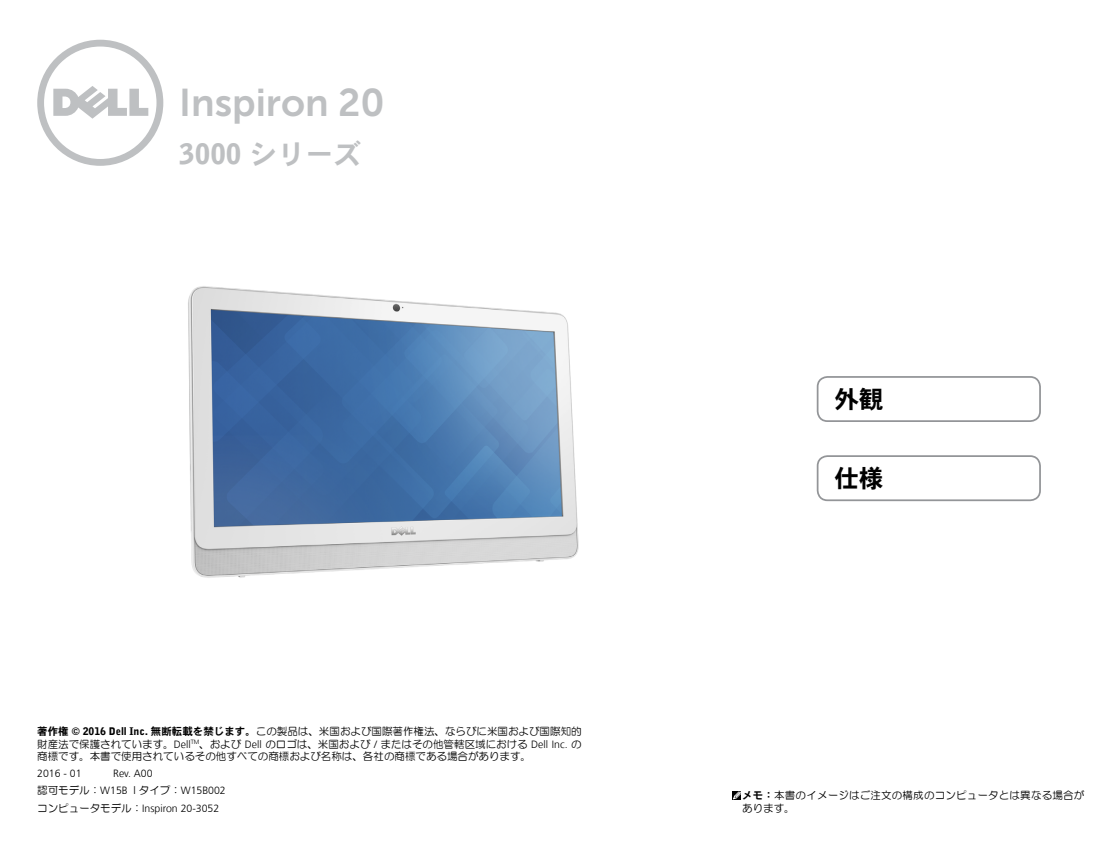
<style>
.page{position:relative;width:1117px;height:844px;background:#fff}
.page>*{position:absolute;margin:0;border:0;box-sizing:border-box;transform-origin:0 0}
.Brand{font:38.5px "Museo Sans For Dell 700";color:#bec0c2}
.Model{font:900 28px "Bell Gothic BT";color:#bec0c2}
.Cover_Title{font:24.5px "DFHS Gothic W7 WIN RKSJ H";color:#000}
.Legal_1{font:10.5px/12.2px "HG Maru Gothic MPRO";color:#000;text-align:justify}
.Legal_1-2{font:300 10.5px "Frutiger 45";color:#000}
.Note_Legal{font:10.5px/12.2px "HG Maru Gothic MPRO";letter-spacing:.02em;color:#000}
.s1{font-family:"DFHS Gothic W7 WIN RKSJ H";font-weight:400}
.s2{font-family:"DFHS Gothic W7 WIN RKSJ H"}
.s3{font-family:"Bell Gothic BT";font-weight:900}
.s4{font-family:"Frutiger 45";font-weight:300}
.s5{font-family:"HG Maru Gothic MPRO";font-weight:400}
</style>
<div class="page">
<div style="left:816px;top:376px;width:224px;height:46px;border:2px solid #939598;border-radius:10px"></div>
<div style="left:816px;top:455px;width:224px;height:46px;border:2px solid #939598;border-radius:10px"></div>
<img style="left:188px;top:286px;width:391px;height:292px">
<svg style="left:37px;top:40px;width:126px;height:126px"></svg>
<div style="left:732px;top:791px;width:8px;height:9px;background:#000"></div>
<svg style="left:733px;top:791px;width:7px;height:8px"></svg>
<p class="Brand" style="left:179px;top:81px;width:207px">Inspiron 20</p>
<p class="Model" style="left:179px;top:136px;width:184px">3000 <span class="s1">シリーズ</span></p>
<p class="Legal_1" style="left:37px;top:725px;width:546px"><span class="s2">著作権</span> <span class="s3">© 2016 Dell Inc.</span> <span class="s2">無断転載を禁じます。</span>この製品は、米国および国際著作権法、ならびに米国および国際知的財産法で保護されています。<span class="s4">Dell</span><sup>TM</sup>、および <span class="s4">Dell</span> のロゴは、米国および <span class="s4">/</span> またはその他管轄区域における <span class="s4">Dell Inc.</span> の商標です。本書で使用されているその他すべての商標および名称は、各社の商標である場合があります。</p>
<p class="Legal_1-2" style="left:37px;top:767px;width:46px">2016 - 01</p>
<p class="Legal_1-2" style="left:113px;top:767px;width:41px">Rev. A00</p>
<p class="Legal_1-2" style="left:37px;top:784px;width:190px"><span class="s5">認可モデル：</span>W15B | <span class="s5">タイプ：</span>W15B002</p>
<p class="Legal_1-2" style="left:37px;top:801px;width:183px"><span class="s5">コンピュータモデル：</span>Inspiron 20-3052</p>
<p class="Cover_Title" style="left:834px;top:387px;width:50px">外観</p>
<p class="Cover_Title" style="left:834px;top:466px;width:50px">仕様</p>
<p class="Note_Legal" style="left:742px;top:789px;width:343px"><span class="s2">メモ：</span>本書のイメージはご注文の構成のコンピュータとは異なる場合があります。</p>
</div>
